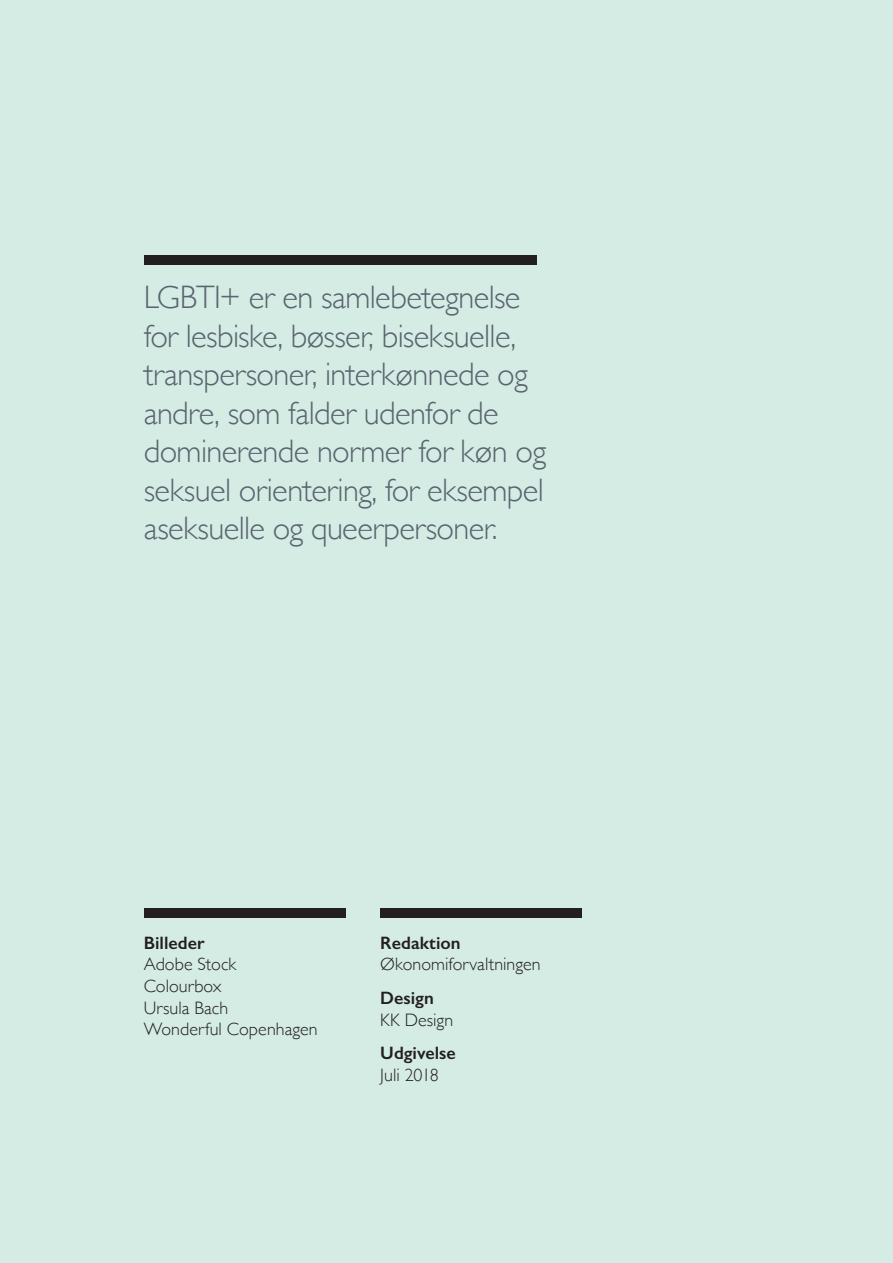
<style>
.page{position:relative;width:893px;height:1263px;background:#d4ece4}
.page>*{position:absolute;margin:0;border:0;box-sizing:border-box;transform-origin:0 0}
.t1{font:300 32.4px/38.4px "Gill Sans";letter-spacing:-.02em;color:#5a646f}
.t2{font:300 18px/21.6px "Gill Sans";color:#231f20}
.t3{font:600 18px "Gill Sans";color:#231f20}
</style>
<div class="page">
<div style="left:144px;top:255px;width:393px;height:9px;background:#231f20"></div>
<div style="left:144px;top:908px;width:201px;height:9px;background:#231f20"></div>
<div style="left:380px;top:908px;width:202px;height:9px;background:#231f20"></div>
<p class="t1" style="left:144px;top:278px;width:404px">LGBTI+ er en samlebetegnelse for lesbiske, bøsser, biseksuelle, transpersoner, interkønnede og andre, som falder udenfor de dominerende normer for køn og seksuel orientering, for eksempel aseksuelle og queerpersoner.</p>
<p class="t3" style="left:144px;top:932px;width:62px">Billeder</p>
<p class="t2" style="left:144px;top:953px;width:175px">Adobe Stock<br>Colourbox<br>Ursula Bach<br>Wonderful Copenhagen</p>
<p class="t3" style="left:380px;top:932px;width:82px">Redaktion</p>
<p class="t2" style="left:380px;top:953px;width:162px">Økonomiforvaltningen</p>
<p class="t3" style="left:380px;top:987px;width:55px">Design</p>
<p class="t2" style="left:380px;top:1009px;width:74px">KK Design</p>
<p class="t3" style="left:380px;top:1042px;width:77px">Udgivelse</p>
<p class="t2" style="left:380px;top:1064px;width:60px">Juli 2018</p>
</div>
